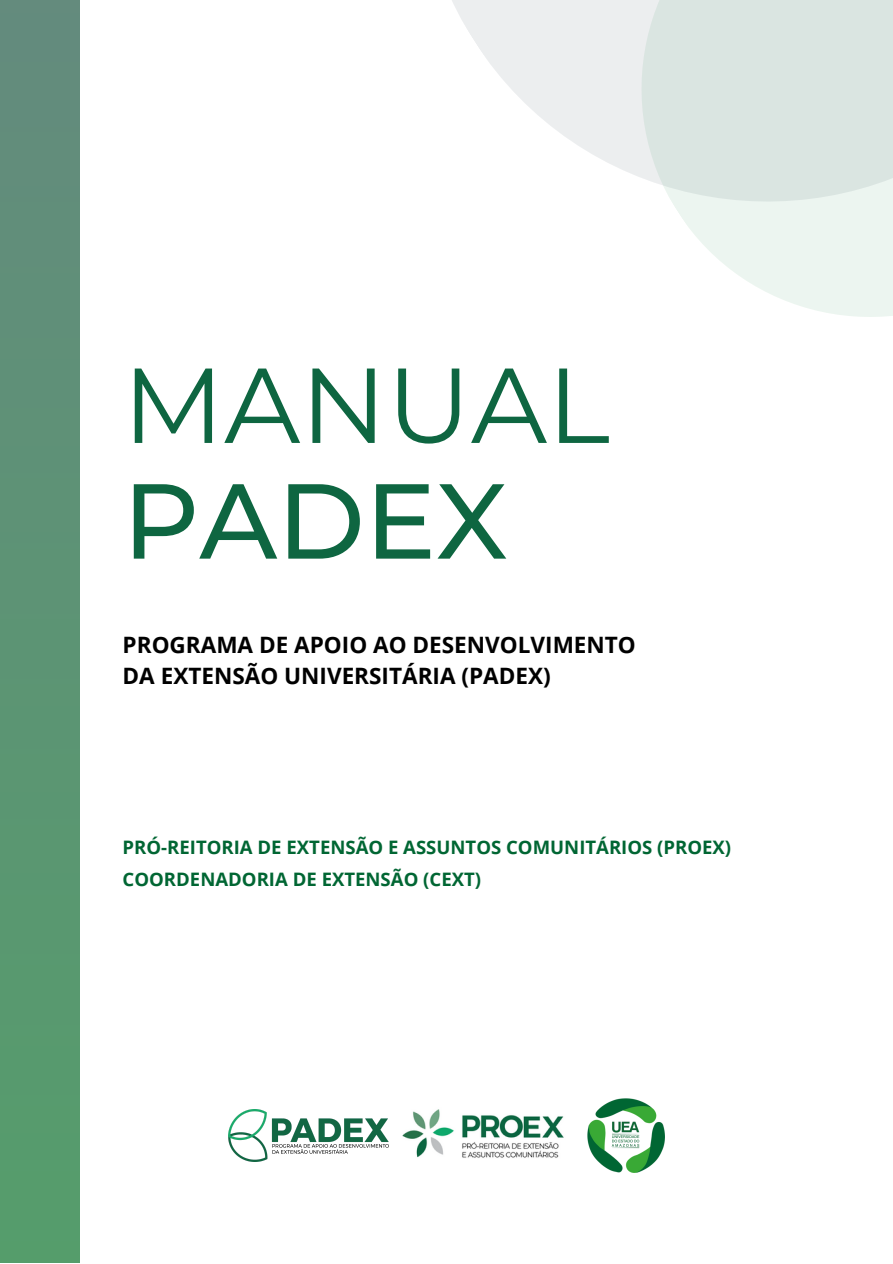
<style>
.page{position:relative;width:893px;height:1264px;background:#fff}
.page>*{position:absolute;margin:0;border:0;box-sizing:border-box;transform-origin:0 0}
.t1{font:106.2px "Montserrat";color:#0e6641}
.t2{font:500 106.2px "Montserrat";color:#0e6641}
.t3{font:700 22.5px "Open Sans";color:#000}
.t4{font:700 18.6px "Open Sans";color:#016633}
</style>
<div class="page">
<svg style="left:709px;top:250px;width:183px;height:67px;fill:#ecf5f0"></svg>
<svg style="left:452px;top:0;width:440px;height:250px"></svg>
<div style="left:0;top:0;width:79px;height:1262px;background:#5c9474"></div>
<img style="left:402px;top:1109px;width:162px;height:49px">
<img style="left:587px;top:1098px;width:77px;height:74px">
<img style="left:229px;top:1109px;width:159px;height:52px">
<p class="t1" style="left:123px;top:340px;width:488px">MANUAL</p>
<p class="t2" style="left:123px;top:456px;width:386px">PADEX</p>
<p class="t3" style="left:123px;top:628px;width:514px">PROGRAMA DE APOIO AO DESENVOLVIMENTO</p>
<p class="t3" style="left:123px;top:660px;width:429px">DA EXTENSÃO UNIVERSITÁRIA (PADEX)</p>
<p class="t4" style="left:123px;top:834px;width:610px">PRÓ-REITORIA DE EXTENSÃO E ASSUNTOS COMUNITÁRIOS (PROEX)</p>
<p class="t4" style="left:123px;top:865px;width:360px">COORDENADORIA DE EXTENSÃO (CEXT)</p>
</div>
